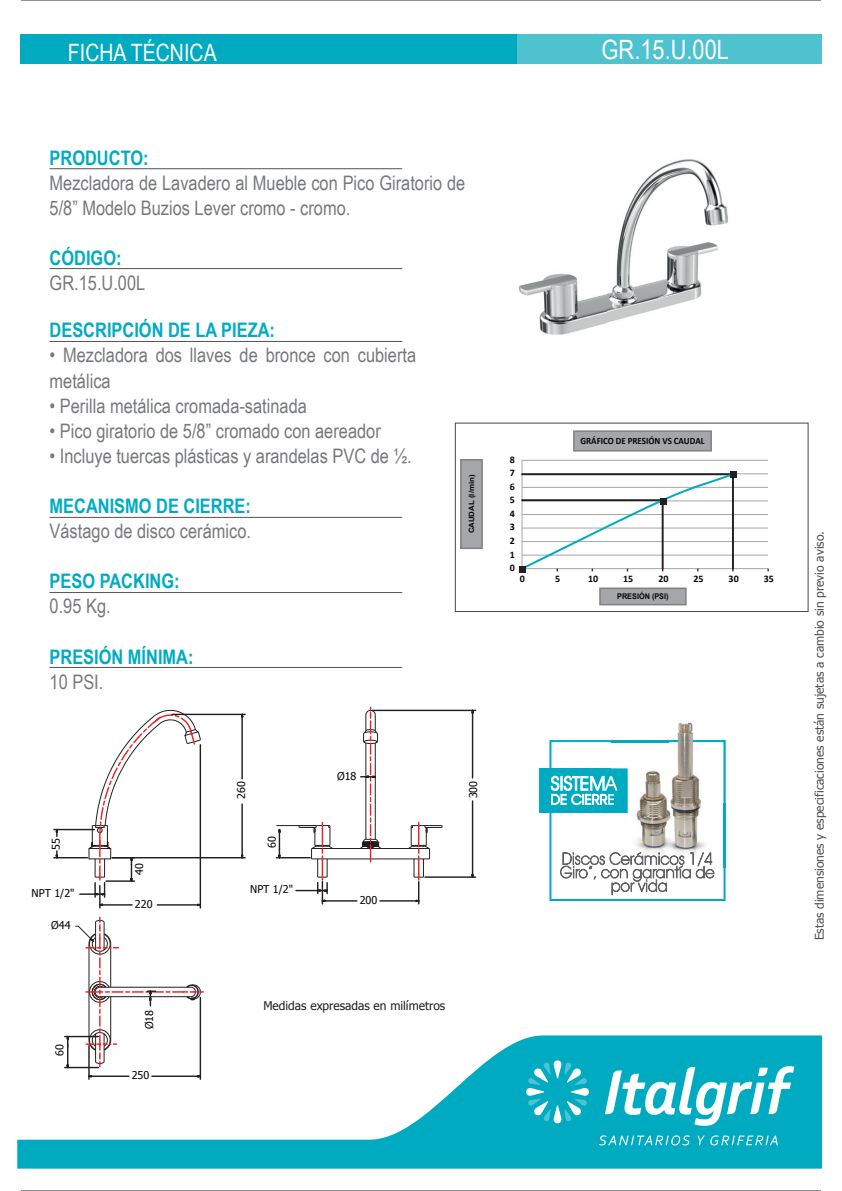
<style>
.page{position:relative;width:842px;height:1191px;background:#fff}
.page>*{position:absolute;margin:0;border:0;box-sizing:border-box;transform-origin:0 0}
.t1{font:26.6px "Arial Narrow";color:#fff}
.t2{font:23.8px "Arial Narrow";color:#fff}
.t3{font:20px/25.2px "Arial Narrow";color:#76787b}
.t4{font:700 20px "Arial Narrow";color:#00abc1}
.t5{font:12px "Tahoma";color:#4e4f50}
.t6{font:12px "Tahoma";color:#231f20}
.t7{font:10.8px "Tahoma";color:#050504}
.t8{font:700 10px "Calibri";color:#050504}
.t9{font:700 9.6px "Calibri";color:#050504;scale:.93 1}
.t10{font:700 7.8px "Arial";color:#050504;scale:.93 1}
.t11{font:700 7.2px "Arial";color:#050504;scale:1.08 1}
</style>
<div class="page">
<div style="left:21px;top:34px;width:496px;height:30px;background:#00abc1"></div>
<div style="left:517px;top:34px;width:304px;height:30px;background:#4ec3cf"></div>
<img style="left:519px;top:159px;width:209px;height:176px">
<hr style="left:50px;top:168px;width:352px;height:1px;background:#535355">
<hr style="left:50px;top:268px;width:352px;height:1px;background:#535355">
<hr style="left:50px;top:341px;width:352px;height:1px;background:#535355">
<hr style="left:50px;top:517px;width:352px;height:1px;background:#535355">
<hr style="left:50px;top:592px;width:352px;height:1px;background:#535355">
<hr style="left:50px;top:667px;width:352px;height:1px;background:#535355">
<div style="left:455px;top:422px;width:353px;height:190px;background:#fff;border:1px solid #464748"></div>
<svg style="left:17px;top:1035px;width:805px;height:133px;fill:#00abc1"></svg>
<svg style="left:605px;top:1066px;width:189px;height:60px"></svg>
<svg style="left:526px;top:1060px;width:63px;height:63px;background:#33bbcd"></svg>
<svg style="left:599px;top:1135px;width:91px;height:10px"></svg>
<svg style="left:697px;top:1135px;width:81px;height:10px"></svg>
<div style="left:460px;top:459px;width:23px;height:90px;background:#a5a6aa;border:2px solid #808180"></div>
<div style="left:599px;top:587px;width:88px;height:18px;background:#a5a6aa;border:2px solid #808180"></div>
<div style="left:573px;top:430px;width:139px;height:21px;background:#a5a6aa;border:2px solid #808180"></div>
<div style="left:539px;top:768px;width:88px;height:45px;background:#00abc1"></div>
<img style="left:677px;top:722px;width:49px;height:145px">
<svg style="left:549px;top:740px;width:176px;height:161px"></svg>
<hr style="left:322px;top:848px;width:97px;height:1px;background:#231f20">
<hr style="left:322px;top:858px;width:97px;height:1px;background:#231f20">
<hr style="left:325px;top:900px;width:32px;height:1px;background:#231f20">
<hr style="left:380px;top:900px;width:36px;height:1px;background:#231f20">
<svg style="left:407px;top:822px;width:36px;height:82px"></svg>
<hr style="left:472px;top:801px;width:1px;height:73px;background:#231f20">
<hr style="left:472px;top:712px;width:1px;height:66px;background:#231f20">
<hr style="left:425px;top:876px;width:51px;height:2px;background:#231f20">
<hr style="left:372px;top:709px;width:104px;height:2px;background:#231f20">
<svg style="left:359px;top:707px;width:23px;height:155px"></svg>
<svg style="left:278px;top:829px;width:3px;height:28px"></svg>
<hr style="left:276px;top:857px;width:34px;height:1px;background:#231f20">
<hr style="left:276px;top:825px;width:39px;height:1px;background:#231f20">
<hr style="left:91px;top:1075px;width:38px;height:2px;background:#231f20">
<hr style="left:152px;top:1075px;width:46px;height:2px;background:#231f20">
<hr style="left:88px;top:1045px;width:2px;height:34px;background:#231f20">
<hr style="left:200px;top:997px;width:1px;height:82px;background:#231f20">
<hr style="left:65px;top:1066px;width:33px;height:2px;background:#231f20">
<hr style="left:65px;top:1035px;width:33px;height:2px;background:#231f20">
<svg style="left:296px;top:822px;width:38px;height:82px"></svg>
<hr style="left:102px;top:904px;width:30px;height:1px;background:#231f20">
<hr style="left:157px;top:904px;width:41px;height:1px;background:#231f20">
<hr style="left:99px;top:885px;width:2px;height:23px;background:#231f20">
<hr style="left:200px;top:744px;width:1px;height:164px;background:#231f20">
<hr style="left:241px;top:804px;width:2px;height:51px;background:#231f20">
<hr style="left:241px;top:716px;width:2px;height:63px;background:#231f20">
<hr style="left:172px;top:713px;width:73px;height:2px;background:#231f20">
<hr style="left:112px;top:857px;width:133px;height:1px;background:#231f20">
<svg style="left:56px;top:851px;width:2px;height:6px"></svg>
<svg style="left:56px;top:830px;width:2px;height:6px"></svg>
<hr style="left:54px;top:857px;width:33px;height:1px;background:#231f20">
<hr style="left:54px;top:829px;width:40px;height:1px;background:#231f20">
<svg style="left:80px;top:709px;width:122px;height:188px"></svg>
<svg style="left:67px;top:917px;width:136px;height:151px"></svg>
<hr style="left:522px;top:460px;width:246px;height:1px;background:#a5a6aa">
<hr style="left:522px;top:473px;width:246px;height:1px;background:#a5a6aa">
<hr style="left:522px;top:487px;width:246px;height:1px;background:#a5a6aa">
<hr style="left:522px;top:500px;width:246px;height:1px;background:#a5a6aa">
<hr style="left:522px;top:514px;width:246px;height:1px;background:#a5a6aa">
<hr style="left:522px;top:527px;width:246px;height:1px;background:#a5a6aa">
<hr style="left:522px;top:541px;width:246px;height:1px;background:#a5a6aa">
<hr style="left:522px;top:554px;width:246px;height:1px;background:#a5a6aa">
<hr style="left:521px;top:460px;width:1px;height:108px;background:#a5a6aa">
<hr style="left:522px;top:568px;width:246px;height:1px;background:#a5a6aa">
<div style="left:519px;top:566px;width:7px;height:6px;background:#231f20"></div>
<svg style="left:521px;top:471px;width:214px;height:101px"></svg>
<div style="left:730px;top:471px;width:6px;height:7px;background:#231f20"></div>
<p class="t2" style="left:68px;top:35px;width:150px">FICHA TÉCNICA</p>
<h1 class="t1" style="left:602px;top:30px;width:129px">GR.15.U.00L</h1>
<p class="t4" style="left:50px;top:142px;width:100px">PRODUCTO:</p>
<p class="t3" style="left:50px;top:169px;width:417px">Mezcladora de Lavadero al Mueble con Pico Giratorio de<br>5/8” Modelo Buzios Lever cromo - cromo.</p>
<p class="t4" style="left:50px;top:243px;width:73px">CÓDIGO:</p>
<p class="t3" style="left:50px;top:270px;width:97px">GR.15.U.00L</p>
<p class="t4" style="left:50px;top:315px;width:227px">DESCRIPCIÓN DE LA PIEZA:</p>
<p class="t3" style="left:50px;top:342px;width:368px">• Mezcladora dos llaves de bronce con cubierta metálica</p>
<p class="t3" style="left:50px;top:392px;width:259px">• Perilla metálica cromada-satinada</p>
<p class="t3" style="left:50px;top:417px;width:333px">• Pico giratorio de 5/8” cromado con aereador</p>
<p class="t3" style="left:50px;top:442px;width:364px">• Incluye tuercas plásticas y arandelas PVC de ½.</p>
<p class="t4" style="left:50px;top:491px;width:203px">MECANISMO DE CIERRE:</p>
<p class="t3" style="left:50px;top:518px;width:203px">Vástago de disco cerámico.</p>
<p class="t4" style="left:50px;top:566px;width:132px">PESO PACKING:</p>
<p class="t3" style="left:50px;top:593px;width:63px">0.95 Kg.</p>
<p class="t4" style="left:50px;top:641px;width:145px">PRESIÓN MÍNIMA:</p>
<p class="t3" style="left:50px;top:668px;width:55px">10 PSI.</p>
<p class="t11" style="left:467px;top:533px;width:56px;rotate:-90deg">CAUDAL (l/min)</p>
<p class="t8" style="left:510px;top:453px;width:7px">8</p>
<p class="t8" style="left:510px;top:466px;width:7px">7</p>
<p class="t8" style="left:510px;top:480px;width:7px">6</p>
<p class="t8" style="left:510px;top:493px;width:7px">5</p>
<p class="t8" style="left:510px;top:507px;width:7px">4</p>
<p class="t8" style="left:510px;top:521px;width:7px">3</p>
<p class="t8" style="left:510px;top:534px;width:7px">2</p>
<p class="t8" style="left:510px;top:548px;width:7px">1</p>
<p class="t8" style="left:510px;top:561px;width:7px">0</p>
<p class="t9" style="left:580px;top:435px;width:135px">GRÁFICO DE PRESIÓN VS CAUDAL</p>
<p class="t8" style="left:520px;top:572px;width:7px">0</p>
<p class="t8" style="left:555px;top:572px;width:7px">5</p>
<p class="t8" style="left:588px;top:572px;width:12px">10</p>
<p class="t8" style="left:623px;top:572px;width:12px">15</p>
<p class="t8" style="left:658px;top:572px;width:12px">20</p>
<p class="t8" style="left:693px;top:572px;width:12px">25</p>
<p class="t8" style="left:729px;top:572px;width:12px">30</p>
<p class="t8" style="left:764px;top:572px;width:12px">35</p>
<p class="t10" style="left:617px;top:591px;width:57px">PRESIÓN (PSI)</p>
<p class="t7" style="left:234px;top:799px;width:19px;rotate:-90deg">260</p>
<p class="t7" style="left:264px;top:847px;width:13px;rotate:-90deg">60</p>
<p class="t7" style="left:49px;top:850px;width:13px;rotate:-90deg">55</p>
<p class="t7" style="left:32px;top:885px;width:44px">NPT 1/2"</p>
<p class="t7" style="left:250px;top:881px;width:44px">NPT 1/2"</p>
<p class="t7" style="left:132px;top:875px;width:13px;rotate:-90deg">40</p>
<p class="t7" style="left:135px;top:896px;width:19px">220</p>
<p class="t7" style="left:51px;top:918px;width:21px">Ø44</p>
<p class="t7" style="left:337px;top:768px;width:21px">Ø18</p>
<p class="t7" style="left:360px;top:892px;width:19px">200</p>
<p class="t7" style="left:466px;top:798px;width:19px;rotate:-90deg">300</p>
<p class="t7" style="left:52px;top:1056px;width:13px;rotate:-90deg">60</p>
<p class="t7" style="left:142px;top:1029px;width:21px;rotate:-90deg">Ø18</p>
<p class="t7" style="left:132px;top:1068px;width:19px">250</p>
<p class="t6" style="left:263px;top:998px;width:183px">Medidas expresadas en milímetros</p>
<p class="t5" style="left:811px;top:940px;width:411px;rotate:-90deg">Estas dimensiones y especificaciones están sujetas a cambio sin previo aviso.</p>
</div>
